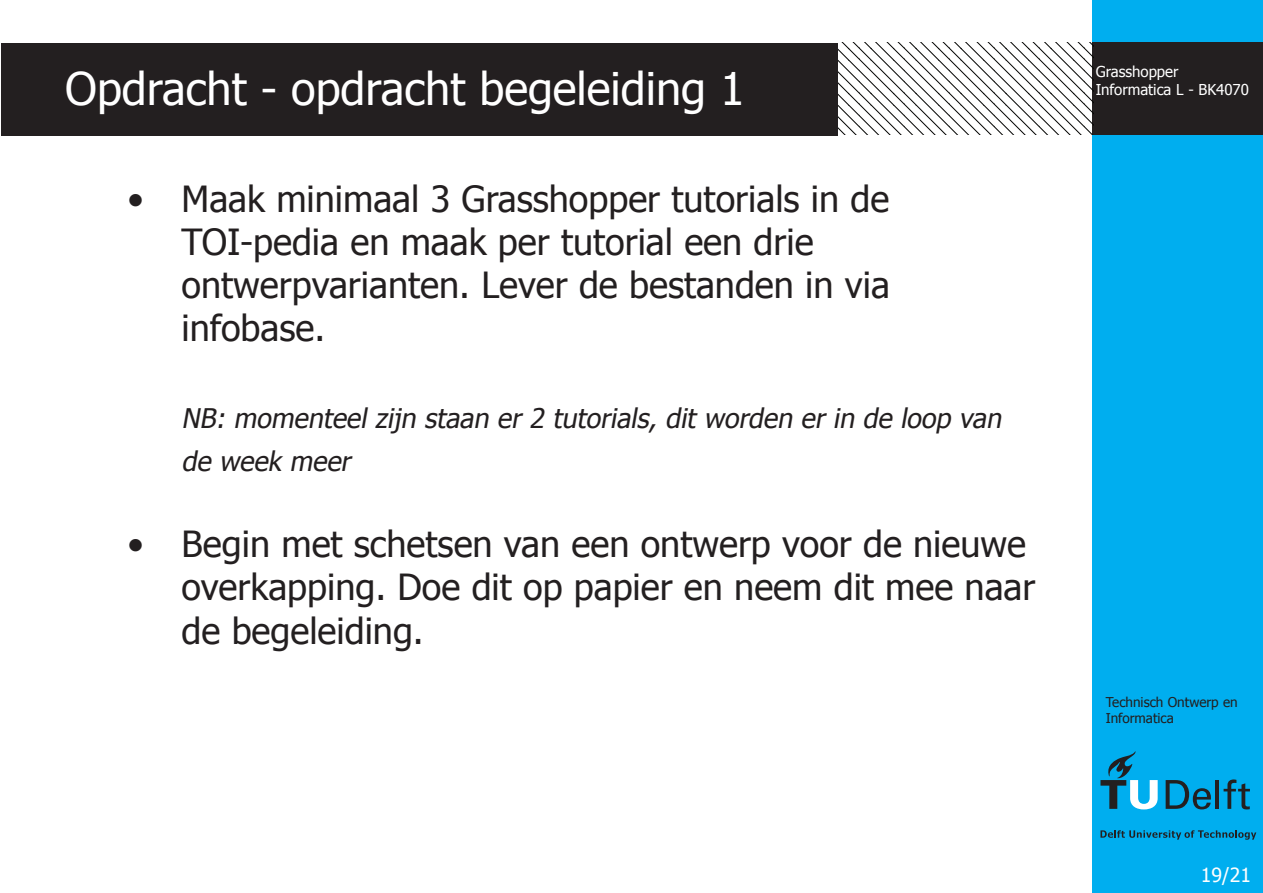
<style>
.page{position:relative;width:1263px;height:893px;background:#fff}
.page>*{position:absolute;margin:0;border:0;box-sizing:border-box;transform-origin:0 0}
.t1{font:45px "Tahoma";color:#fff}
.t2{font:36px/43.2px "Tahoma";color:#231f20}
.t3{font:italic 27px/43.2px "Tahoma";color:#231f20}
.t4{font:19.5px "Tahoma";color:#fff}
.t5{font:15px "Tahoma";color:#fff}
.t6{font:13.5px/16.2px "Tahoma";color:#231f20}
</style>
<div class="page">
<div style="left:1093px;top:1px;width:170px;height:892px;background:#00aeef"></div>
<svg style="left:1165px;top:780px;width:46px;height:29px"></svg>
<hr style="left:1215px;top:780px;width:4px;height:29px;background:#231f20">
<svg style="left:1223px;top:779px;width:27px;height:30px"></svg>
<svg style="left:1100px;top:751px;width:58px;height:58px"></svg>
<svg style="left:1100px;top:830px;width:156px;height:10px"></svg>
<div style="left:1px;top:44px;width:837px;height:92px;background:#231f20"></div>
<div style="left:1093px;top:43px;width:170px;height:92px;background:#231f20"></div>
<svg style="left:838px;top:43px;width:255px;height:92px"></svg>
<p class="t1" style="left:65px;top:58px;width:681px">Opdracht - opdracht begeleiding 1</p>
<p class="t2" style="left:182px;top:175px;width:710px;text-indent:-54px">• Maak minimaal 3 Grasshopper tutorials in de TOI-pedia en maak per tutorial een drie ontwerpvarianten. Lever de bestanden in via infobase.</p>
<p class="t3" style="left:182px;top:395px;width:827px">NB: momenteel zijn staan er 2 tutorials, dit worden er in de loop van de week meer</p>
<p class="t2" style="left:182px;top:521px;width:855px;text-indent:-54px">• Begin met schetsen van een ontwerp voor de nieuwe overkapping. Doe dit op papier en neem dit mee naar de begeleiding.</p>
<p class="t5" style="left:1096px;top:61px;width:84px">Grasshopper</p>
<p class="t5" style="left:1096px;top:79px;width:155px">Informatica L - BK4070</p>
<p class="t6" style="left:1106px;top:693px;width:133px">Technisch Ontwerp en<br>Informatica</p>
<p class="t4" style="left:1201px;top:862px;width:52px">19/21</p>
</div>
